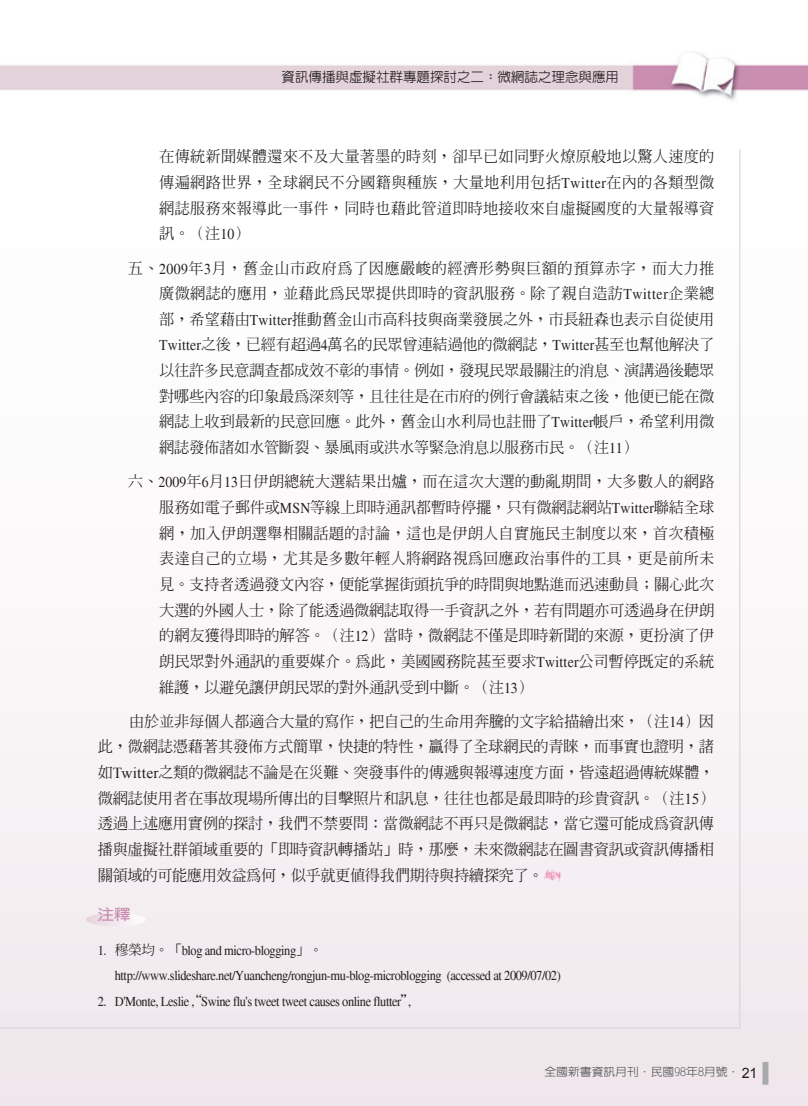
<style>
.page{position:relative;width:808px;height:1106px;background:#fff}
.page>*{position:absolute;margin:0;border:0;box-sizing:border-box;transform-origin:0 0}
.一_內文_對前排第一個字對齊{font:500 15.3px/25.7px "AR Ming B5";letter-spacing:-.015em;color:#231f20;text-align:justify}
.一_內文{font:500 15.3px/25.7px "AR Ming B5";letter-spacing:-.03em;color:#231f20;text-align:justify}
.菱角-標題{font:700 14.85px "AR Yuan B5";color:#c98eb0;scale:1.11 1}
._06-注1{font:13.8px "Times";letter-spacing:-.035em;color:#231f20;scale:.9 1}
._07-書眉{font:500 13.5px "AR New Hei B5";color:#231f20}
.t1{font:500 11.25px "AR New Hei B5";color:#57585a;scale:1.05 1}
.s1{font-family:"Times";font-weight:400}
.s2{font-family:"Times New Roman";font-weight:400}
.s3{font-family:"AR Ming B5";font-weight:500}
.s4{font-family:"Arial";font-weight:400;font-size:14.25px;color:#231f20}
</style>
<div class="page">
<div style="left:0;top:122px;width:808px;height:984px;background:linear-gradient(to bottom,#fff,#f1e8ed)"></div>
<img style="left:0;top:52px;width:808px;height:78px">
<div style="left:762px;top:1061px;width:6px;height:23px;background:#a8a9ad"></div>
<hr style="left:0;top:1027px;width:740px;height:1px;background:#d1d2d4">
<hr style="left:739px;top:149px;width:1px;height:878px;background:#d1d2d4">
<svg style="left:86px;top:912px;width:60px;height:14px"></svg>
<img style="left:543px;top:869px;width:18px;height:13px">
<p class="_07-書眉" style="left:282px;top:70px;width:339px">資訊傳播與虛擬社群專題探討之二：微網誌之理念與應用</p>
<p class="一_內文_對前排第一個字對齊" style="left:159px;top:144px;width:557px">在傳統新聞媒體還來不及大量著墨的時刻，卻早已如同野火燎原般地以驚人速度的傳遍網路世界，全球網民不分國籍與種族，大量地利用包括<span class="s1">Twitter</span>在內的各類型微網誌服務來報導此一事件，同時也藉此管道即時地接收來自虛擬國度的大量報導資訊。（注<span class="s1">10</span>）</p>
<p class="一_內文_對前排第一個字對齊" style="left:159px;top:255px;width:557px;text-indent:-32px">五、<span class="s1">2009</span>年<span class="s1">3</span>月，舊金山市政府為了因應嚴峻的經濟形勢與巨額的預算赤字，而大力推廣微網誌的應用，並藉此為民眾提供即時的資訊服務。除了親自造訪<span class="s1">Twitter</span>企業總部，希望藉由<span class="s1">Twitter</span>推動舊金山市高科技與商業發展之外，市長紐森也表示自從使用<span class="s1">Twitter</span>之後，已經有超過<span class="s1">4</span>萬名的民眾曾連結過他的微網誌，<span class="s1">Twitter</span>甚至也幫他解決了以往許多民意調查都成效不彰的事情。例如，發現民眾最關注的消息、演講過後聽眾對哪些內容的印象最為深刻等，且往往是在市府的例行會議結束之後，他便已能在微網誌上收到最新的民意回應。此外，舊金山水利局也註冊了<span class="s1">Twitter</span>帳戶，希望利用微網誌發佈諸如水管斷裂、暴風雨或洪水等緊急消息以服務市民。（注<span class="s1">11</span>）</p>
<p class="一_內文_對前排第一個字對齊" style="left:159px;top:468px;width:557px;text-indent:-32px">六、<span class="s1">2009</span>年<span class="s1">6</span>月<span class="s1">13</span>日伊朗總統大選結果出爐，而在這次大選的動亂期間，大多數人的網路服務如電子郵件或<span class="s1">MSN</span>等線上即時通訊都暫時停擺，只有微網誌網站<span class="s1">Twitter</span>聯結全球網，加入伊朗選舉相關話題的討論，這也是伊朗人自實施民主制度以來，首次積極表達自己的立場，尤其是多數年輕人將網路視為回應政治事件的工具，更是前所未見。支持者透過發文內容，便能掌握街頭抗爭的時間與地點進而迅速動員；關心此次大選的外國人士，除了能透過微網誌取得一手資訊之外，若有問題亦可透過身在伊朗的網友獲得即時的解答。（注<span class="s1">12</span>）當時，微網誌不僅是即時新聞的來源，更扮演了伊朗民眾對外通訊的重要媒介。為此，美國國務院甚至要求<span class="s1">Twitter</span>公司暫停既定的系統維護，以避免讓伊朗民眾的對外通訊受到中斷。（注<span class="s1">13</span>）</p>
<p class="一_內文" style="left:98px;top:708px;width:618px;text-indent:32px">由於並非每個人都適合大量的寫作，把自己的生命用奔騰的文字給描繪出來，（注<span class="s2">14</span>）因此，微網誌憑藉著其發佈方式簡單，快捷的特性，贏得了全球網民的青睞，而事實也證明，諸如<span class="s2">Twitter</span>之類的微網誌不論是在災難、突發事件的傳遞與報導速度方面，皆遠超過傳統媒體，微網誌使用者在事故現場所傳出的目擊照片和訊息，往往也都是最即時的珍貴資訊。（注<span class="s2">15</span>）透過上述應用實例的探討，我們不禁要問：當微網誌不再只是微網誌，當它還可能成為資訊傳播與虛擬社群領域重要的「即時資訊轉播站」時，那麼，未來微網誌在圖書資訊或資訊傳播相關領域的可能應用效益為何，似乎就更值得我們期待與持續探究了。</p>
<p class="菱角-標題" style="left:98px;top:906px;width:31px">注釋</p>
<p class="_06-注1" style="left:98px;top:942px;width:252px">1. <span class="s3">穆榮均。「</span>blog and micro-blogging<span class="s3">」。</span></p>
<p class="_06-注1" style="left:115px;top:968px;width:497px">http://www.slideshare.net/Yuancheng/rongjun-mu-blog-microblogging (accessed at 2009/07/02)</p>
<p class="_06-注1" style="left:98px;top:993px;width:353px">2. D'Monte, Leslie<span class="s3">“</span>, Swine flu's tweet tweet causes online flutter<span class="s3">”</span>,</p>
<p class="t1" style="left:544px;top:1066px;width:204px">全國新書資訊月刊．民國98年8月號． <span class="s4">21</span></p>
</div>
